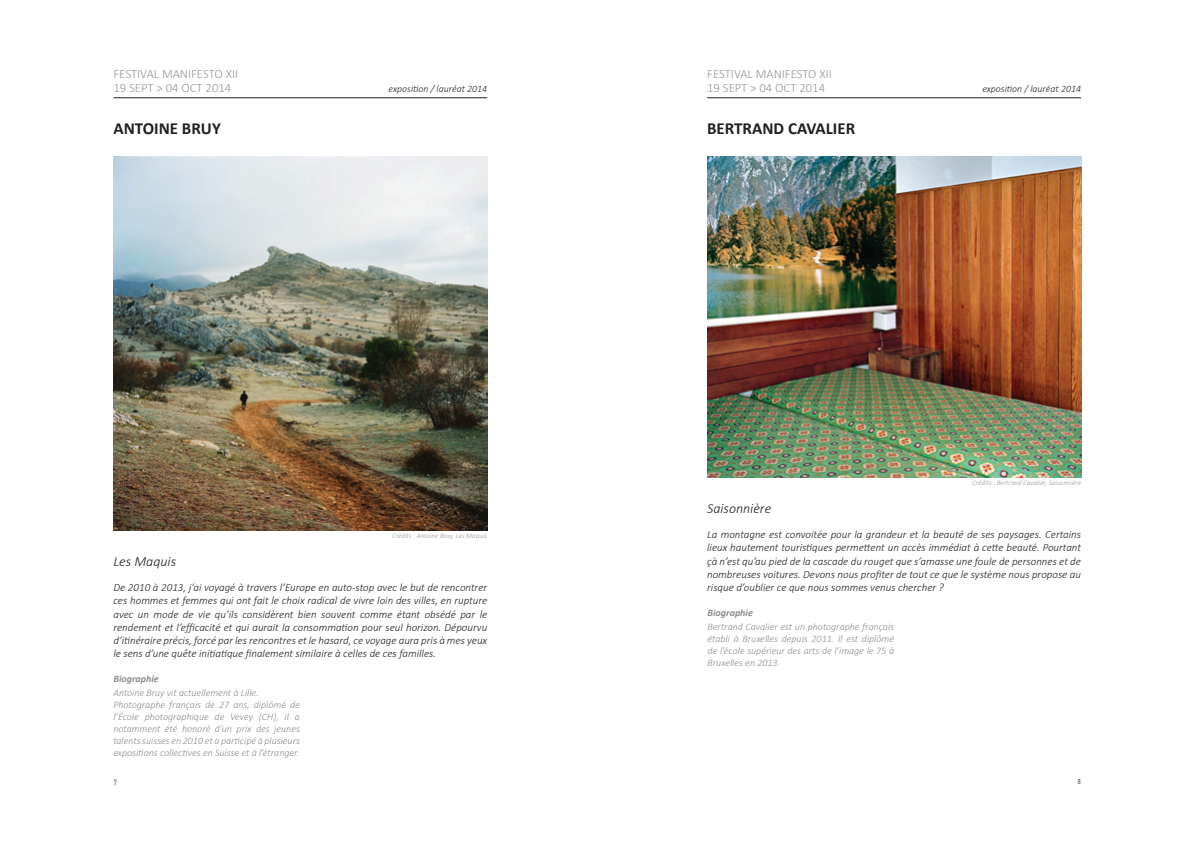
<style>
.page{position:relative;width:1191px;height:842px;background:#fff}
.page>*{position:absolute;margin:0;border:0;box-sizing:border-box;transform-origin:0 0}
.t1{font:700 16.9px "Calibri";color:#231f20}
.t2{font:italic 300 14px "Calibri";color:#231f20}
.t3{font:300 12.7px/14.1px "Calibri";color:#939598}
.t4{font:italic 300 11px/13.2px "Calibri";color:#231f20;text-align:justify}
.t5{font:italic 300 10px/12px "Calibri";color:#8a8c8f}
.t6{font:italic 700 10px "Calibri";color:#8a8c8f}
.t7{font:italic 300 9.9px "Calibri";color:#231f20}
.t8{font:8.5px "Typewriter Condensed";color:#231f20}
.t9{font:8px "Typewriter Condensed";color:#231f20}
.t10{font:italic 300 7.1px "Calibri";color:#939598}
</style>
<div class="page">
<hr style="left:113px;top:97px;width:374px;height:1px;background:#231f20">
<img style="left:113px;top:157px;width:374px;height:374px">
<hr style="left:707px;top:97px;width:374px;height:1px;background:#231f20">
<img style="left:707px;top:157px;width:374px;height:320px">
<p class="t3" style="left:113px;top:67px;width:126px">FESTIVAL MANIFESTO XII<br>19 SEPT &gt; 04 OCT 2014</p>
<h1 class="t1" style="left:113px;top:118px;width:109px">ANTOINE BRUY</h1>
<p class="t7" style="left:389px;top:82px;width:100px">exposition / lauréat 2014</p>
<p class="t10" style="left:392px;top:531px;width:97px">Crédits : Antoine Bruy, Les Maquis</p>
<p class="t2" style="left:113px;top:553px;width:64px">Les Maquis</p>
<p class="t4" style="left:113px;top:581px;width:375px">De 2010 à 2013, j’ai voyagé à travers l’Europe en auto-stop avec le but de rencontrer ces hommes et femmes qui ont fait le choix radical de vivre loin des villes, en rupture avec un mode de vie qu’ils considèrent bien souvent comme étant obsédé par le rendement et l’efficacité et qui aurait la consommation pour seul horizon. Dépourvu d’itinéraire précis, forcé par les rencontres et le hasard, ce voyage aura pris à mes yeux le sens d’une quête initiatique finalement similaire à celles de ces familles.</p>
<p class="t6" style="left:113px;top:672px;width:47px">Biographie</p>
<p class="t5" style="left:113px;top:686px;width:188px">Antoine Bruy vit actuellement à Lille.<br>Photographe français de 27 ans, diplômé de l’École photographique de Vevey (CH), il a notamment été honoré d’un prix des jeunes talents suisses en 2010 et a participé à plusieurs expositions collectives en Suisse et à l’étranger.</p>
<p class="t8" style="left:113px;top:776px;width:5px">7</p>
<p class="t3" style="left:707px;top:67px;width:126px">FESTIVAL MANIFESTO XII<br>19 SEPT &gt; 04 OCT 2014</p>
<h1 class="t1" style="left:707px;top:118px;width:150px">BERTRAND CAVALIER</h1>
<p class="t7" style="left:982px;top:82px;width:100px">exposition / lauréat 2014</p>
<p class="t10" style="left:972px;top:478px;width:110px">Crédits : Bertrand Cavalier, Saisonnière</p>
<p class="t2" style="left:707px;top:500px;width:66px">Saisonnière</p>
<p class="t4" style="left:707px;top:528px;width:375px">La montagne est convoitée pour la grandeur et la beauté de ses paysages. Certains lieux hautement touristiques permettent un accès immédiat à cette beauté. Pourtant çà n’est qu’au pied de la cascade du rouget que s’amasse une foule de personnes et de nombreuses voitures. Devons nous profiter de tout ce que le système nous propose au risque d’oublier ce que nous sommes venus chercher ?</p>
<p class="t6" style="left:707px;top:607px;width:47px">Biographie</p>
<p class="t5" style="left:707px;top:621px;width:188px;text-align:justify">Bertrand Cavalier est un photographe français établi à Bruxelles depuis 2011. Il est diplômé de l’école supérieur des arts de l’image le 75 à Bruxelles en 2013.</p>
<p class="t9" style="left:1077px;top:776px;width:5px">8</p>
</div>
